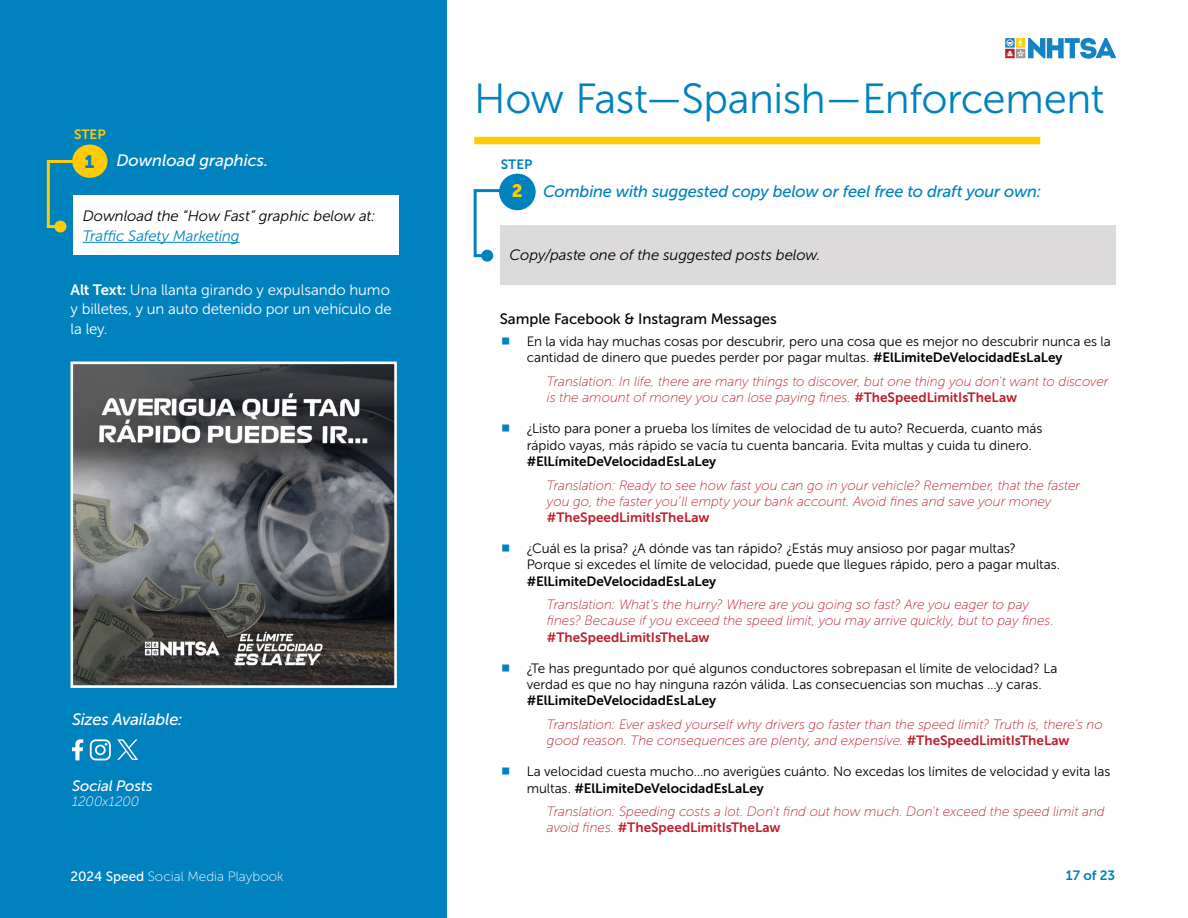
<style>
.page{position:relative;width:1188px;height:918px;background:#fff}
.page>*{position:absolute;margin:0;border:0;box-sizing:border-box;transform-origin:0 0}
.t1{font:42px "Museo Sans 300";letter-spacing:-.01em;color:#0082be}
.Body{font:18px "Museo Sans 900";color:#0081cb}
.Body-2{font:18px "Museo Sans 900";color:#ffcb05}
.Body-3{font:italic 16.5px "Museo Sans 500";letter-spacing:-.015em;color:#0082be}
.Body-4{font:italic 16.5px "Museo Sans 500";color:#fff}
.Body-5{font:italic 15px/19.5px "Museo Sans 300";letter-spacing:-.01em;color:#000}
.Body-6{font:15px/19.5px "Museo Sans 300";letter-spacing:-.005em;color:#fff}
.Body-7{font:15px "Museo Sans 500";letter-spacing:-.005em;color:#000}
.Body-8{font:italic 15px "Museo Sans 500";letter-spacing:-.01em;color:#fff}
.Blue_Bullets_-_Spanish{font:13.5px/16.2px "Museo Sans 300";color:#000}
.Spanish_Translation_tabbed{font:italic 13.5px/16.2px "Museo Sans 100";letter-spacing:-.005em;color:#be1e2d}
.t2{font:13.5px "Museo Sans 100";color:#fff}
.Step_Blue_H2{font:13.5px "Museo Sans 700";color:#0082be}
.Body-9{font:italic 13.5px "Museo Sans 100";letter-spacing:.005em;color:#fff}
.Step_Yellow_H2{font:13.5px "Museo Sans 700";color:#ffcb05}
.s1{color:#0082be}
.s2{font-family:"Museo Sans 700"}
.s3{font-family:"Museo Sans 700";font-style:normal}
.s4{font-family:"Museo Sans 500"}
</style>
<div class="page">
<div style="left:0;top:0;width:447px;height:918px;background:#0082be"></div>
<div style="left:1005px;top:49px;width:10px;height:9px;background:#c24f56"></div>
<svg style="left:1006px;top:38px;width:110px;height:21px"></svg>
<div style="left:474px;top:137px;width:566px;height:7px;background:#ffcb05"></div>
<div style="left:72px;top:145px;width:35px;height:33px;background:#ffcb05;border-radius:50%"></div>
<div style="left:74px;top:196px;width:325px;height:59px;background:#fff"></div>
<hr style="left:83px;top:242px;width:157px;height:1px;background:#0082be">
<img style="left:75px;top:366px;width:318px;height:318px">
<div style="left:71px;top:362px;width:326px;height:326px;border:3px solid #fff"></div>
<svg style="left:72px;top:739px;width:11px;height:21px"></svg>
<svg style="left:90px;top:739px;width:21px;height:21px"></svg>
<svg style="left:117px;top:739px;width:21px;height:21px"></svg>
<div style="left:499px;top:174px;width:37px;height:36px;background:#0082be;border-radius:50%"></div>
<div style="left:501px;top:225px;width:615px;height:59px;background:#dcdada"></div>
<svg style="left:46px;top:159px;width:35px;height:71px"></svg>
<div style="left:54px;top:221px;width:12px;height:12px;background:#ffcb05;border-radius:50%"></div>
<svg style="left:473px;top:188px;width:35px;height:71px"></svg>
<div style="left:481px;top:250px;width:12px;height:12px;background:#0082be;border-radius:50%"></div>
<h2 class="Step_Yellow_H2" style="left:74px;top:127px;width:33px">STEP</h2>
<p class="Body" style="left:85px;top:151px;width:11px">1</p>
<h3 class="Body-4" style="left:116px;top:151px;width:154px">Download graphics.</h3>
<p class="Body-5" style="left:83px;top:207px;width:294px">Download the “How Fast” graphic below at:<br><span class="s1">Traffic Safety Marketing</span></p>
<p class="Body-6" style="left:70px;top:280px;width:323px"><span class="s2">Alt Text:</span> Una llanta girando y expulsando humo y billetes, y un auto detenido por un vehículo de la ley.</p>
<p class="Body-4" style="left:72px;top:710px;width:112px">Sizes Available:</p>
<p class="Body-8" style="left:72px;top:778px;width:82px">Social Posts</p>
<p class="Body-9" style="left:72px;top:795px;width:69px">1200x1200</p>
<h1 class="t1" style="left:474px;top:76px;width:632px">How Fast—Spanish—Enforcement</h1>
<h2 class="Step_Blue_H2" style="left:501px;top:156px;width:33px">STEP</h2>
<p class="Body-2" style="left:512px;top:181px;width:12px">2</p>
<p class="Body-3" style="left:543px;top:183px;width:500px">Combine with suggested copy below or feel free to draft your own:</p>
<p class="Body-5" style="left:510px;top:245px;width:312px">Copy/paste one of the suggested posts below.</p>
<p class="Body-7" style="left:500px;top:310px;width:279px">Sample Facebook &amp; Instagram Messages</p>
<p class="Blue_Bullets_-_Spanish" style="left:527px;top:333px;width:586px">En la vida hay muchas cosas por descubrir, pero una cosa que es mejor no descubrir nunca es la cantidad de dinero que puedes perder por pagar multas. <span class="s2">#ElLimiteDeVelocidadEsLaLey</span></p>
<p class="Spanish_Translation_tabbed" style="left:547px;top:373px;width:563px">Translation: In life, there are many things to discover, but one thing you don't want to discover is the amount of money you can lose paying fines. <span class="s3">#TheSpeedLimitIsTheLaw</span></p>
<p class="Blue_Bullets_-_Spanish" style="left:527px;top:421px;width:517px">¿Listo para poner a prueba los límites de velocidad de tu auto? Recuerda, cuanto más rápido vayas, más rápido se vacía tu cuenta bancaria. Evita multas y cuida tu dinero. <span class="s2">#ElLímiteDeVelocidadEsLaLey</span></p>
<p class="Spanish_Translation_tabbed" style="left:547px;top:477px;width:535px">Translation: Ready to see how fast you can go in your vehicle? Remember, that the faster you go, the faster you’ll empty your bank account. Avoid fines and save your money <span class="s3">#TheSpeedLimitIsTheLaw</span></p>
<p class="Blue_Bullets_-_Spanish" style="left:527px;top:540px;width:535px">¿Cuál es la prisa? ¿A dónde vas tan rápido? ¿Estás muy ansioso por pagar multas?<br>Porque si excedes el límite de velocidad, puede que llegues rápido, pero a pagar multas. <span class="s2">#ElLimiteDeVelocidadEsLaLey</span></p>
<p class="Spanish_Translation_tabbed" style="left:547px;top:597px;width:508px">Translation: What's the hurry? Where are you going so fast? Are you eager to pay fines? Because if you exceed the speed limit, you may arrive quickly, but to pay fines. <span class="s3">#TheSpeedLimitIsTheLaw</span></p>
<p class="Blue_Bullets_-_Spanish" style="left:527px;top:660px;width:532px">¿Te has preguntado por qué algunos conductores sobrepasan el límite de velocidad? La verdad es que no hay ninguna razón válida. Las consecuencias son muchas …y caras. <span class="s2">#ElLimiteDeVelocidadEsLaLey</span></p>
<p class="Spanish_Translation_tabbed" style="left:547px;top:716px;width:557px">Translation: Ever asked yourself why drivers go faster than the speed limit? Truth is, there’s no good reason. The consequences are plenty, and expensive. <span class="s3">#TheSpeedLimitIsTheLaw</span></p>
<p class="Blue_Bullets_-_Spanish" style="left:527px;top:764px;width:585px">La velocidad cuesta mucho…no averigües cuánto. No excedas los límites de velocidad y evita las multas. <span class="s2">#ElLimiteDeVelocidadEsLaLey</span></p>
<p class="Spanish_Translation_tabbed" style="left:547px;top:804px;width:559px">Translation: Speeding costs a lot. Don't find out how much. Don't exceed the speed limit and avoid fines. <span class="s3">#TheSpeedLimitIsTheLaw</span></p>
<p class="t2" style="left:70px;top:869px;width:215px"><span class="s4">2024 Speed</span> Social Media Playbook</p>
<p class="Step_Blue_H2" style="left:1066px;top:868px;width:51px">17 of 23</p>
</div>
